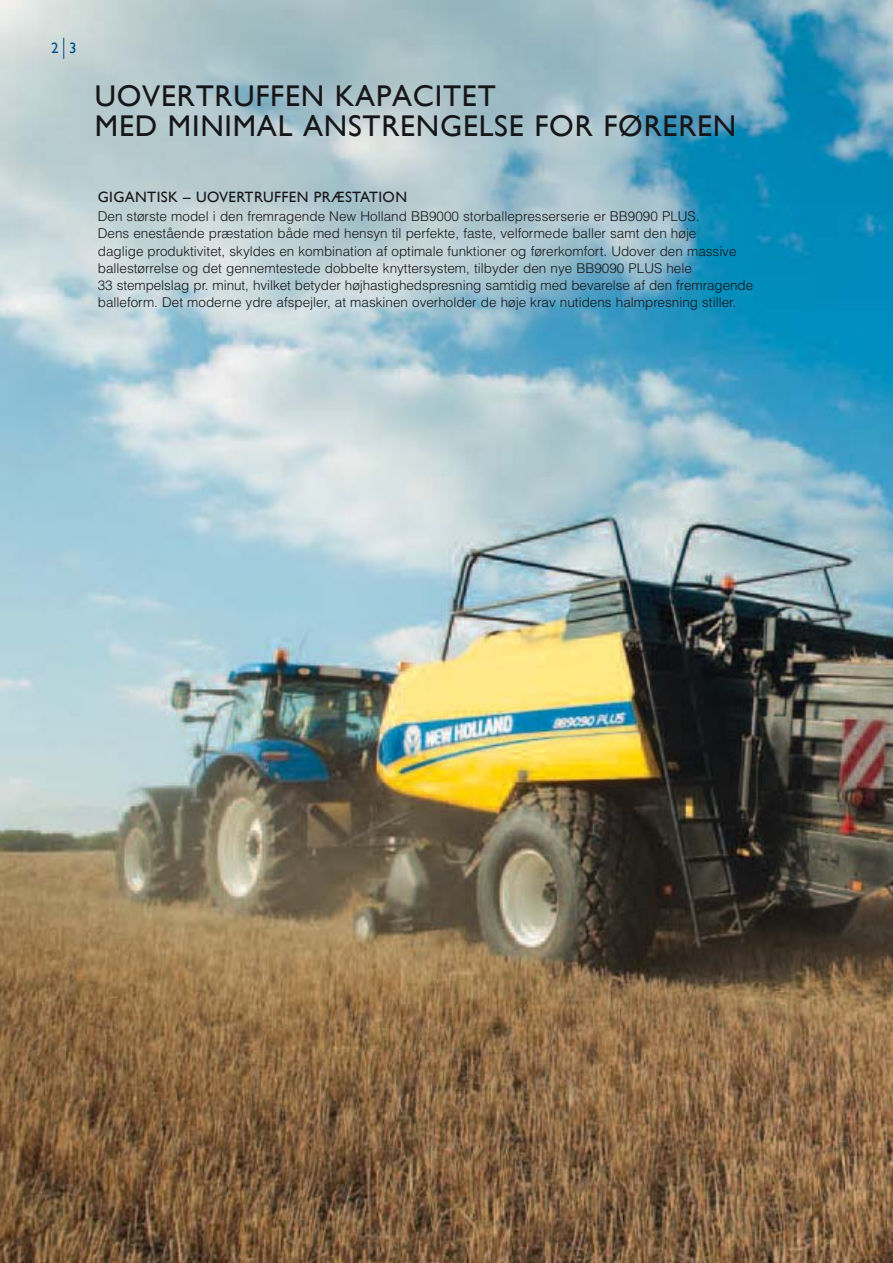
<style>
.page{position:relative;width:893px;height:1263px;background:#fff}
.page>*{position:absolute;margin:0;border:0;box-sizing:border-box;transform-origin:0 0}
.t1{font:30px/30px "Gill Sans";letter-spacing:.025em;color:#161619}
.t2{font:15px "Gill Sans";letter-spacing:.025em;color:#161619}
.t3{font:15px "Gill Sans";color:#00508a}
.t4{font:300 13.5px/17.2px "Helvetica";color:#161619}
</style>
<div class="page">
<img style="left:0;top:0;width:893px;height:1263px">
<svg style="left:63px;top:38px;width:1px;height:21px"></svg>
<p class="t3" style="left:51px;top:39px;width:27px">2 3</p>
<h1 class="t1" style="left:95px;top:81px;width:643px">UOVERTRUFFEN KAPACITET<br>MED MINIMAL ANSTRENGELSE FOR FØREREN</h1>
<p class="t2" style="left:98px;top:188px;width:311px">GIGANTISK – UOVERTRUFFEN PRÆSTATION</p>
<p class="t4" style="left:98px;top:209px;width:657px">Den største model i den fremragende New Holland BB9000 storballepresserserie er BB9090 PLUS.<br>Dens enestående præstation både med hensyn til perfekte, faste, velformede baller samt den høje<br>daglige produktivitet, skyldes en kombination af optimale funktioner og førerkomfort. Udover den massive ballestørrelse og det gennemtestede dobbelte knyttersystem, tilbyder den nye BB9090 PLUS hele<br>33 stempelslag pr. minut, hvilket betyder højhastighedspresning samtidig med bevarelse af den fremragende balleform. Det moderne ydre afspejler, at maskinen overholder de høje krav nutidens halmpresning stiller.</p>
</div>
